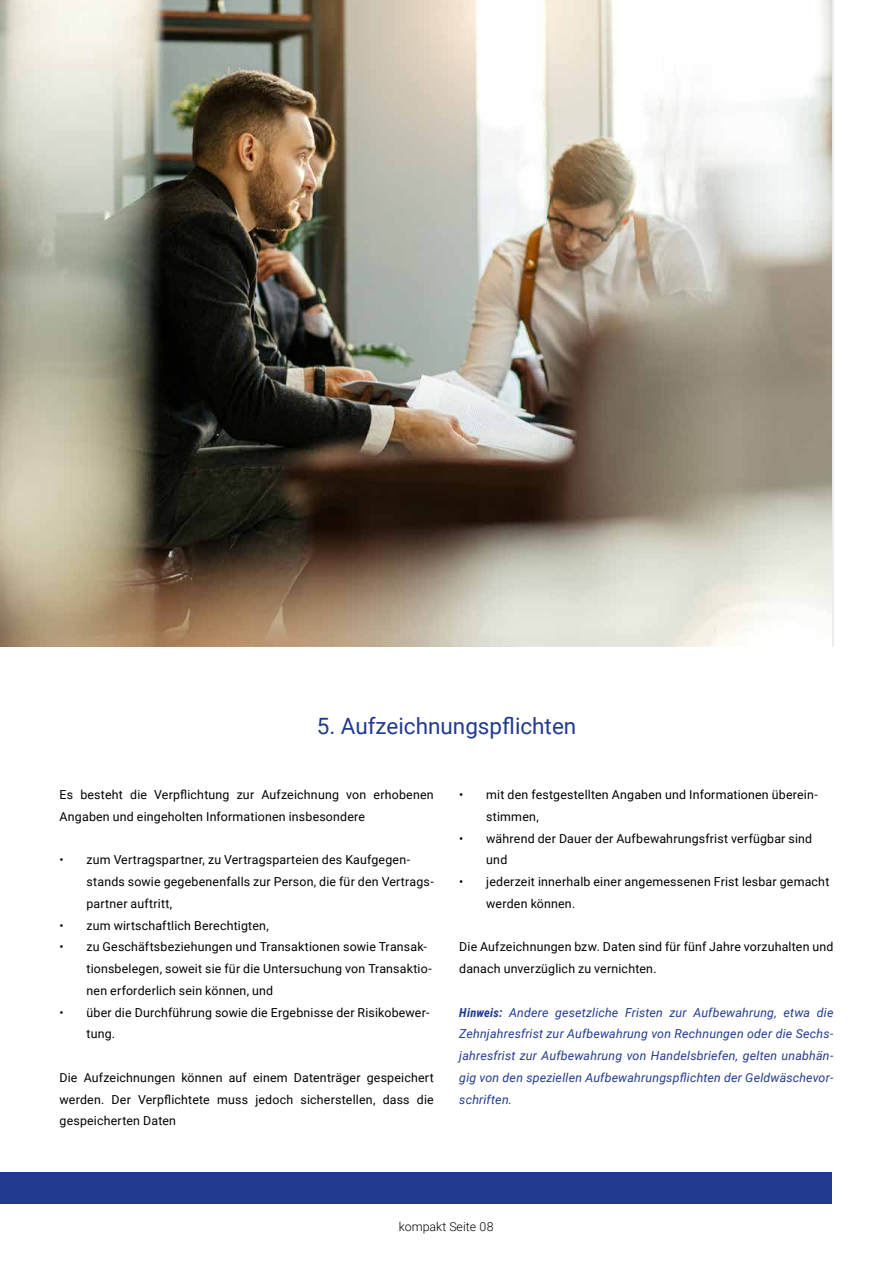
<style>
.page{position:relative;width:893px;height:1263px;background:#fff}
.page>*{position:absolute;margin:0;border:0;box-sizing:border-box;transform-origin:0 0}
.t1{font:22.5px "Roboto";color:#213a8f}
.t2{font:12.3px/21.8px "Roboto";letter-spacing:.015em;color:#000}
.t3{font:italic 12.3px/21.8px "Roboto";letter-spacing:.015em;color:#213a8f;text-align:justify}
.t4{font:300 12.3px "Roboto";color:#000}
.s1{font-family:"Roboto Condensed";font-weight:700}
</style>
<div class="page">
<div style="left:0;top:1171px;width:831px;height:32px;background:#213a8f"></div>
<img style="left:0;top:0;width:832px;height:647px">
<h1 class="t1" style="left:317px;top:711px;width:261px">5. Aufzeichnungspflichten</h1>
<p class="t2" style="left:60px;top:783px;width:376px">Es besteht die Verpflichtung zur Aufzeichnung von erhobenen<br>Angaben und eingeholten Informationen insbesondere</p>
<p class="t2" style="left:87px;top:849px;width:349px;text-indent:-27px">• zum Vertragspartner, zu Vertragsparteien des Kaufgegen&shy;stands sowie gegebenenfalls zur Person, die für den Vertrags&shy;partner auftritt,</p>
<p class="t2" style="left:60px;top:914px;width:211px">• zum wirtschaftlich Berechtigten,</p>
<p class="t2" style="left:87px;top:936px;width:347px;text-indent:-27px">• zu Geschäftsbeziehungen und Transaktionen sowie Transak&shy;tionsbelegen, soweit sie für die Untersuchung von Transaktio&shy;nen erforderlich sein können, und</p>
<p class="t2" style="left:87px;top:1001px;width:344px;text-indent:-27px">• über die Durchführung sowie die Ergebnisse der Risikobewer&shy;tung.</p>
<p class="t2" style="left:60px;top:1066px;width:376px;text-align:justify">Die Aufzeichnungen können auf einem Datenträger gespeichert werden. Der Verpflichtete muss jedoch sicherstellen, dass die gespeicherten Daten</p>
<p class="t2" style="left:486px;top:783px;width:333px;text-indent:-27px">• mit den festgestellten Angaben und Informationen überein&shy;stimmen,</p>
<p class="t2" style="left:486px;top:827px;width:327px;text-indent:-27px">• während der Dauer der Aufbewahrungsfrist verfügbar sind und</p>
<p class="t2" style="left:486px;top:870px;width:345px;text-indent:-27px">• jederzeit innerhalb einer angemessenen Frist lesbar gemacht werden können.</p>
<p class="t2" style="left:459px;top:936px;width:376px">Die Aufzeichnungen bzw. Daten sind für fünf Jahre vorzuhalten und danach unverzüglich zu vernichten.</p>
<p class="t3" style="left:459px;top:1001px;width:376px"><span class="s1">Hinweis:</span> Andere gesetzliche Fristen zur Aufbewahrung, etwa die Zehnjahresfrist zur Aufbewahrung von Rechnungen oder die Sechs&shy;jahresfrist zur Aufbewahrung von Handelsbriefen, gelten unabhän&shy;gig von den speziellen Aufbewahrungspflichten der Geldwäschevor&shy;schriften.</p>
<p class="t4" style="left:399px;top:1217px;width:96px">kompakt Seite 08</p>
</div>
